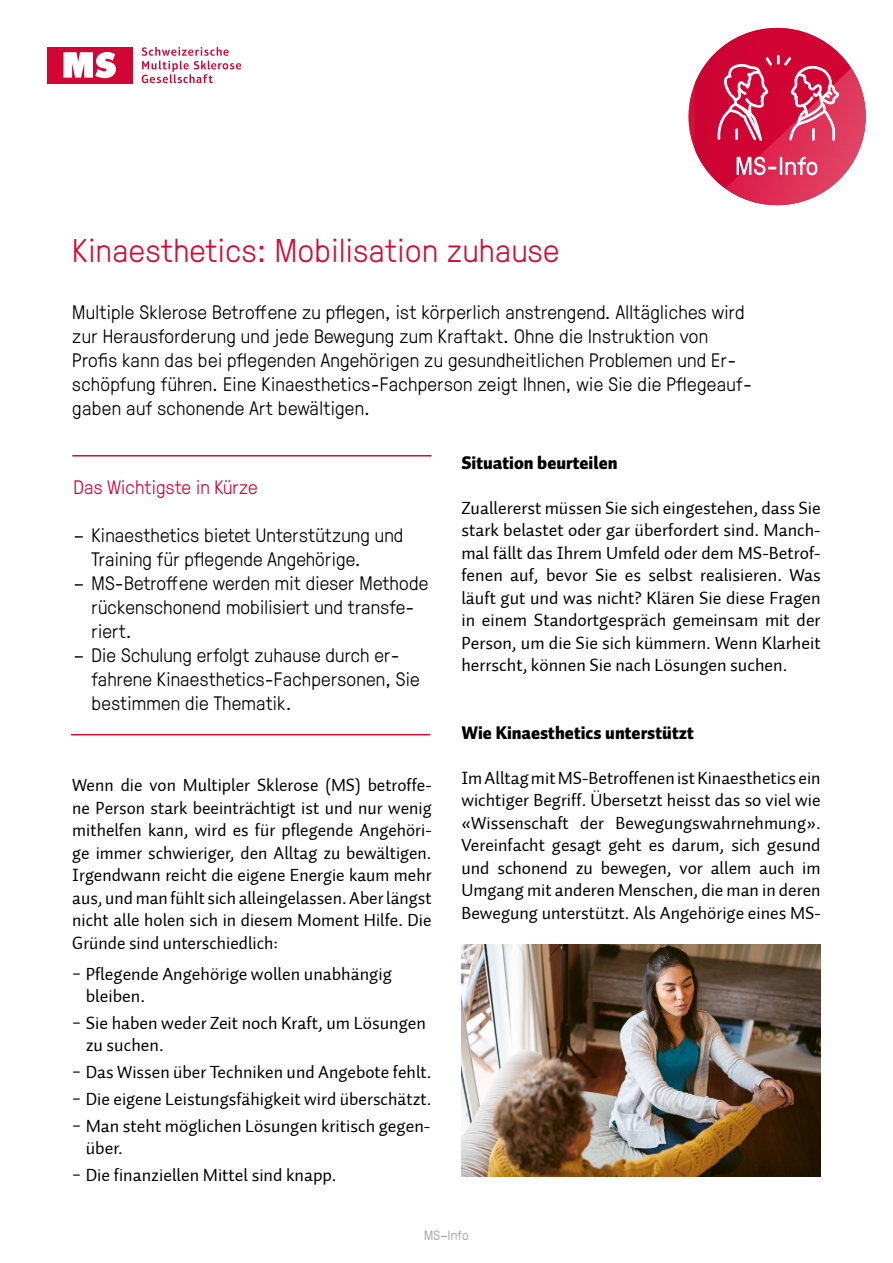
<style>
.page{position:relative;width:893px;height:1263px;background:#fff}
.page>*{position:absolute;margin:0;border:0;box-sizing:border-box;transform-origin:0 0}
.t1{font:300 33px "GT Pressura";letter-spacing:.015em;color:#d30f37}
.t2{font:300 19.5px/24px "GT Pressura";letter-spacing:.015em;color:#000}
.t3{font:300 19.5px "GT Pressura";letter-spacing:.01em;color:#d30535}
.t4{font:18px/22.5px "Auto 2 Regular LF";color:#000;text-align:justify}
.t5{font:18px "Auto 2 Black LF";color:#000}
.t6{font:300 13.5px "GT Pressura";letter-spacing:.015em;color:#949fa7}
</style>
<div class="page">
<svg style="left:695px;top:28px;width:171px;height:177px"></svg>
<div style="left:47px;top:47px;width:85px;height:36px;background:#d30535"></div>
<svg style="left:63px;top:52px;width:53px;height:26px"></svg>
<svg style="left:142px;top:47px;width:99px;height:36px"></svg>
<hr style="left:72px;top:455px;width:360px;height:1px;background:#d30f37">
<hr style="left:71px;top:734px;width:359px;height:1px;background:#d30f37">
<img style="left:461px;top:944px;width:360px;height:232px">
<h1 class="t1" style="left:72px;top:227px;width:489px">Kinaesthetics: Mobilisation zuhause</h1>
<p class="t2" style="left:72px;top:299px;width:681px">Multiple Sklerose Betroffene zu pflegen, ist körperlich anstrengend. Alltägliches wird zur Herausforderung und jede Bewegung zum Kraftakt. Ohne die Instruktion von Profis kann das bei pflegenden Angehörigen zu gesundheitlichen Problemen und Er&shy;schöpfung führen. Eine Kinaesthetics-Fachperson zeigt Ihnen, wie Sie die Pflegeauf&shy;gaben auf schonende Art bewältigen.</p>
<p class="t3" style="left:74px;top:473px;width:186px">Das Wichtigste in Kürze</p>
<p class="t2" style="left:92px;top:522px;width:313px;text-indent:-18px">– Kinaesthetics bietet Unterstützung und<br>Training für pflegende Angehörige.</p>
<p class="t2" style="left:92px;top:570px;width:338px;text-indent:-18px">– MS-Betroffene werden mit dieser Methode rückenschonend mobilisiert und transfe&shy;riert.</p>
<p class="t2" style="left:92px;top:642px;width:330px;text-indent:-18px">– Die Schulung erfolgt zuhause durch er&shy;fahrene Kinaesthetics-Fachpersonen, Sie bestimmen die Thematik.</p>
<p class="t4" style="left:72px;top:774px;width:361px">Wenn die von Multipler Sklerose (MS) betroffe&shy;ne Person stark beeinträchtigt ist und nur wenig mithelfen kann, wird es für pflegende Angehöri&shy;ge immer schwieriger, den Alltag zu bewältigen.<br>Irgendwann reicht die eigene Energie kaum mehr aus, und man fühlt sich alleingelassen. Aber längst nicht alle holen sich in diesem Moment Hilfe. Die Gründe sind unterschiedlich:</p>
<p class="t4" style="left:86px;top:962px;width:308px;text-indent:-14px">− Pflegende Angehörige wollen unabhängig bleiben.</p>
<p class="t4" style="left:86px;top:1012px;width:342px;text-indent:-14px">− Sie haben weder Zeit noch Kraft, um Lösungen zu suchen.</p>
<p class="t4" style="left:72px;top:1059px;width:361px;line-height:26.7px">− Das Wissen über Techniken und Angebote fehlt. − Die eigene Leistungsfähigkeit wird überschätzt. − Man steht möglichen Lösungen kritisch gegen-</p>
<p class="t4" style="left:72px;top:1135px;width:266px;line-height:26.7px;text-indent:14px">über.<br>− Die finanziellen Mittel sind knapp.</p>
<p class="t5" style="left:461px;top:451px;width:158px">Situation beurteilen</p>
<p class="t4" style="left:461px;top:497px;width:361px">Zuallererst müssen Sie sich eingestehen, dass Sie stark belastet oder gar überfordert sind. Manch&shy;mal fällt das Ihrem Umfeld oder dem MS-Betrof&shy;fenen auf, bevor Sie es selbst realisieren. Was läuft gut und was nicht? Klären Sie diese Fragen in einem Standortgespräch gemeinsam mit der Person, um die Sie sich kümmern. Wenn Klarheit herrscht, können Sie nach Lösungen suchen.</p>
<p class="t5" style="left:461px;top:721px;width:234px">Wie Kinaesthetics unterstützt</p>
<p class="t4" style="left:461px;top:767px;width:361px">Im Alltag mit MS-Betroffenen ist Kinaesthetics ein wichtiger Begriff. Übersetzt heisst das so viel wie «Wissenschaft der Bewegungswahrnehmung».<br>Vereinfacht gesagt geht es darum, sich gesund und schonend zu bewegen, vor allem auch im Umgang mit anderen Menschen, die man in deren Bewegung unterstützt. Als Angehörige eines MS-</p>
<p class="t6" style="left:424px;top:1226px;width:46px">MS–Info</p>
</div>
